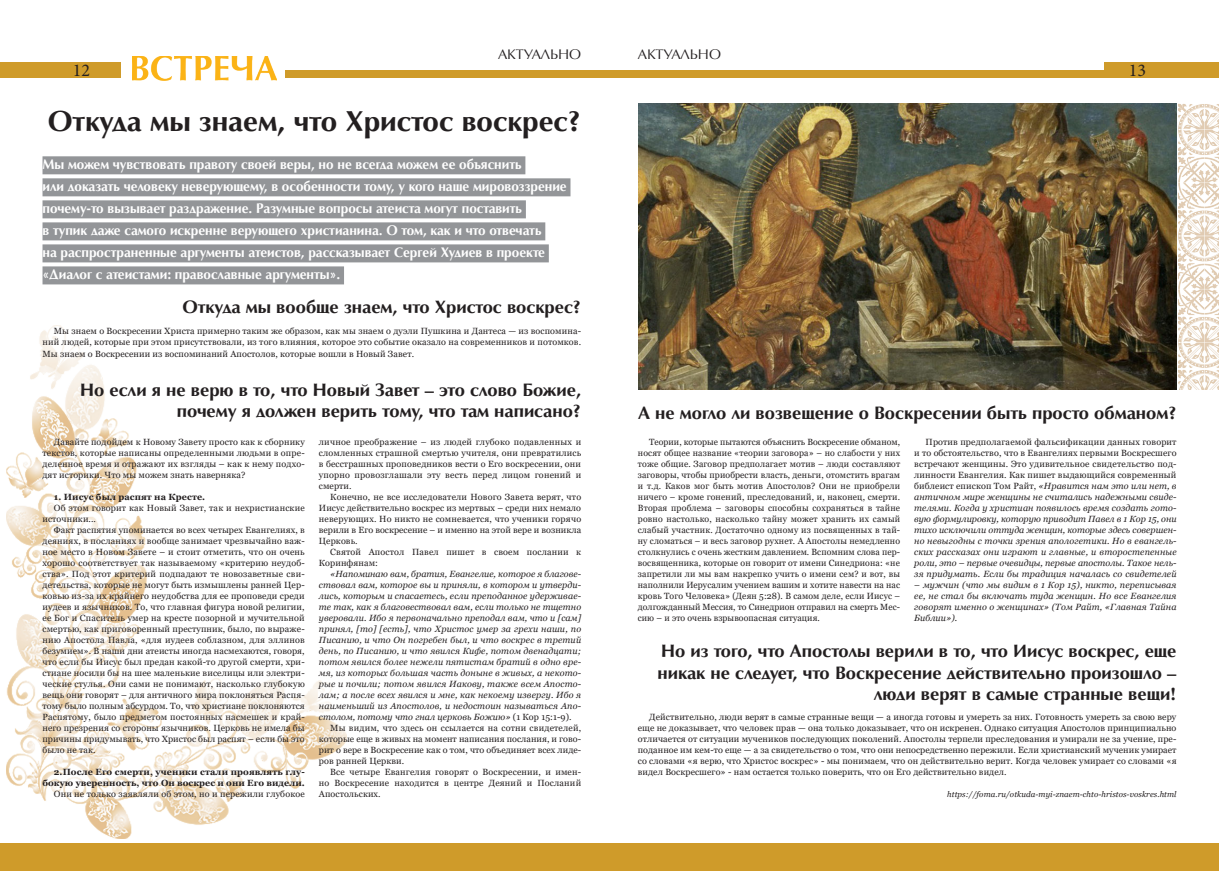
<style>
.page{position:relative;width:1219px;height:871px;background:#fff}
.page>*{position:absolute;margin:0;border:0;box-sizing:border-box;transform-origin:0 0}
.ЗАГОЛОВОК_БОЛЬШОЙ{font:700 29px "AG Opus High Resolution";color:#231f20}
.pfu{font:700 18px/21.6px "AG Opus High Resolution";color:#231f20;text-align:right}
.t1{font:18px "Minion Pro";color:#231f20}
.ЛИД2{font:700 14px/22px "AG Opus High Resolution";color:#fff}
.РУБРИКА{font:14px "AG Opus High Resolution";color:#231f20}
.без_висячих_строк{font:9px/11px "Georgia";letter-spacing:.01em;color:#231f20;text-align:justify}
.без_висячих_строк-2{font:italic 9px/11px "Georgia";letter-spacing:.02em;color:#231f20;text-align:justify}
.без_висячих_строк-3{font:700 9px/11px "Georgia";letter-spacing:.01em;color:#231f20;text-align:right}
.ПОДПИСЬ_ТЕКСТА{font:italic 8px "Georgia";letter-spacing:.01em;color:#231f20}
.s1{font-style:normal}
</style>
<div class="page">
<div style="left:0;top:62px;width:120px;height:16px;background:#cf9b2a"></div>
<div style="left:1104px;top:62px;width:115px;height:16px;background:#cf9b2a"></div>
<div style="left:285px;top:70px;width:324px;height:8px;background:#cf9b2a"></div>
<div style="left:609px;top:70px;width:610px;height:8px;background:#cf9b2a"></div>
<div style="left:0;top:843px;width:1219px;height:27px;background:#cf9b2a"></div>
<img style="left:132px;top:56px;width:145px;height:25px">
<img style="left:638px;top:103px;width:581px;height:286px">
<img style="left:7px;top:326px;width:340px;height:512px">
<div style="left:43px;top:156px;width:482px;height:18px;background:#939598"></div>
<div style="left:43px;top:178px;width:527px;height:18px;background:#939598"></div>
<div style="left:43px;top:200px;width:483px;height:18px;background:#939598"></div>
<div style="left:43px;top:222px;width:502px;height:18px;background:#939598"></div>
<div style="left:43px;top:244px;width:506px;height:18px;background:#939598"></div>
<div style="left:43px;top:266px;width:301px;height:18px;background:#939598"></div>
<p class="РУБРИКА" style="left:498px;top:46px;width:85px">АКТУАЛЬНО</p>
<p class="РУБРИКА" style="left:638px;top:46px;width:85px">АКТУАЛЬНО</p>
<h2 class="t1" style="left:73px;top:58px;width:19px">12</h2>
<h2 class="t1" style="left:1129px;top:58px;width:19px">13</h2>
<p class="ЗАГОЛОВОК_БОЛЬШОЙ" style="left:48px;top:104px;width:535px">Откуда мы знаем, что Христос воскрес?</p>
<p class="ЛИД2" style="left:43px;top:153px;width:481px">Мы можем чувствовать правоту своей веры, но не всегда можем ее объяснить</p>
<p class="ЛИД2" style="left:43px;top:175px;width:526px">или доказать человеку неверующему, в особенности тому, у кого наше мировоззрение почему-то вызывает раздражение. Разумные вопросы атеиста могут поставить</p>
<p class="ЛИД2" style="left:43px;top:219px;width:504px">в тупик даже самого искренне верующего христианина. О том, как и что отвечать на распространенные аргументы атеистов, рассказывает Сергей Худиев в проекте «Диалог с атеистами: православные аргументы».</p>
<p class="pfu" style="left:182px;top:296px;width:400px">Откуда мы вообще знаем, что Христос воскрес?</p>
<p class="без_висячих_строк" style="left:43px;top:326px;width:540px;text-indent:11px">Мы знаем о Воскресении Христа примерно таким же образом, как мы знаем о дуэли Пушкина и Дантеса — из воспомина&shy;ний людей, которые при этом присутствовали, из того влияния, которое это событие оказало на современников и потомков.<br>Мы знаем о Воскресении из воспоминаний Апостолов, которые вошли в Новый Завет.</p>
<p class="pfu" style="left:80px;top:379px;width:502px">Но если я не верю в то, что Новый Завет – это слово Божие, почему я должен верить тому, что там написано?</p>
<p class="без_висячих_строк" style="left:43px;top:436px;width:264px;text-indent:11px">Давайте подойдем к Новому Завету просто как к сборнику текстов, которые написаны определенными людьми в опре&shy;деленное время и отражают их взгляды – как к нему подхо&shy;дят историки. Что мы можем знать наверняка?</p>
<p class="без_висячих_строк-3" style="left:54px;top:491px;width:153px">1. Иисус был распят на Кресте.</p>
<p class="без_висячих_строк" style="left:43px;top:502px;width:264px;text-indent:11px">Об этом говорит как Новый Завет, так и нехристианские источники...</p>
<p class="без_висячих_строк" style="left:43px;top:524px;width:264px;text-indent:11px">Факт распятия упоминается во всех четырех Евангелиях, в деяниях, в посланиях и вообще занимает чрезвычайно важ&shy;ное место в Новом Завете – и стоит отметить, что он очень хорошо соответствует так называемому «критерию неудоб&shy;ства». Под этот критерий подпадают те новозаветные сви&shy;детельства, которые не могут быть измышлены ранней Цер&shy;ковью из-за их крайнего неудобства для ее проповеди среди иудеев и язычников. То, что главная фигура новой религии, ее Бог и Спаситель умер на кресте позорной и мучительной смертью, как приговоренный преступник, было, по выраже&shy;нию Апостола Павла, «для иудеев соблазном, для эллинов безумием». В наши дни атеисты иногда насмехаются, говоря, что если бы Иисус был предан какой-то другой смерти, хри&shy;стиане носили бы на шее маленькие виселицы или электри&shy;ческие стулья. Они сами не понимают, насколько глубокую вещь они говорят – для античного мира поклоняться Распя&shy;тому было полным абсурдом. То, что христиане поклоняются Распятому, было предметом постоянных насмешек и край&shy;него презрения со стороны язычников. Церковь не имела бы причины придумывать, что Христос был распят – если бы это было не так.</p>
<p class="без_висячих_строк-3" style="left:43px;top:766px;width:264px">2.После Его смерти, ученики стали проявлять глу&shy;бокую уверенность, что Он воскрес и они Его видели.</p>
<p class="без_висячих_строк" style="left:54px;top:788px;width:252px">Они не только заявляли об этом, но и пережили глубокое</p>
<p class="без_висячих_строк" style="left:319px;top:436px;width:264px">личное преображение – из людей глубоко подавленных и сломленных страшной смертью учителя, они превратились в бесстрашных проповедников вести о Его воскресении, они упорно провозглашали эту весть перед лицом гонений и смерти.</p>
<p class="без_висячих_строк" style="left:319px;top:491px;width:264px;text-indent:11px">Конечно, не все исследователи Нового Завета верят, что Иисус действительно воскрес из мертвых – среди них немало неверующих. Но никто не сомневается, что ученики горячо верили в Его воскресение – и именно на этой вере и возникла Церковь.</p>
<p class="без_висячих_строк" style="left:319px;top:546px;width:264px;text-indent:11px">Святой Апостол Павел пишет в своем послании к<br>Коринфянам:</p>
<p class="без_висячих_строк-2" style="left:319px;top:568px;width:264px;text-indent:11px">«Напоминаю вам, братия, Евангелие, которое я благове&shy;ствовал вам, которое вы и приняли, в котором и утверди&shy;лись, которым и спасаетесь, если преподанное удерживае&shy;те так, как я благовествовал вам, если только не тщетно уверовали. Ибо я первоначально преподал вам, что и [сам] принял, [то] [есть], что Христос умер за грехи наши, по Писанию, и что Он погребен был, и что воскрес в третий день, по Писанию, и что явился Кифе, потом двенадцати; потом явился более нежели пятистам братий в одно вре&shy;мя, из которых большая часть доныне в живых, а некото&shy;рые и почили; потом явился Иакову, также всем Апосто&shy;лам; а после всех явился и мне, как некоему извергу. Ибо я наименьший из Апостолов, и недостоин называться Апо&shy;столом, потому что гнал церковь Божию» <span class="s1">(1 Кор 15:1-9).</span></p>
<p class="без_висячих_строк" style="left:319px;top:722px;width:264px;text-indent:11px">Мы видим, что здесь он ссылается на сотни свидетелей, которые еще в живых на момент написания послания, и гово&shy;рит о вере в Воскресение как о том, что объединяет всех лиде&shy;ров ранней Церкви.</p>
<p class="без_висячих_строк" style="left:319px;top:766px;width:264px;text-indent:11px">Все четыре Евангелия говорят о Воскресении, и имен&shy;но Воскресение находится в центре Деяний и Посланий Апостольских.</p>
<p class="pfu" style="left:638px;top:402px;width:540px">А не могло ли возвещение о Воскресении быть просто обманом?</p>
<p class="без_висячих_строк" style="left:638px;top:436px;width:264px;text-indent:11px">Теории, которые пытаются объяснить Воскресение обманом, носят общее название «теории заговора» – но слабости у них тоже общие. Заговор предполагает мотив – люди составляют заговоры, чтобы приобрести власть, деньги, отомстить врагам и т.д. Каков мог быть мотив Апостолов? Они не приобрели ничего – кроме гонений, преследований, и, наконец, смерти.<br>Вторая проблема – заговоры способны сохраняться в тайне ровно настолько, насколько тайну может хранить их самый слабый участник. Достаточно одному из посвященных в тай&shy;ну сломаться – и весь заговор рухнет. А Апостолы немедленно столкнулись с очень жестким давлением. Вспомним слова пер&shy;восвященника, которые он говорит от имени Синедриона: «не запретили ли мы вам накрепко учить о имени сем? и вот, вы наполнили Иерусалим учением вашим и хотите навести на нас кровь Того Человека» (Деян 5:28). В самом деле, если Иисус – долгожданный Мессия, то Синедрион отправил на смерть Мес&shy;сию – и это очень взрывоопасная ситуация.</p>
<p class="без_висячих_строк-2" style="left:914px;top:436px;width:264px;text-indent:11px"><span class="s1">Против предполагаемой фальсификации данных говорит и то обстоятельство, что в Евангелиях первыми Воскресшего встречают женщины. Это удивительное свидетельство под&shy;линности Евангелия. Как пишет выдающийся современный библеист епископ Том Райт,</span> «Нравится нам это или нет, в античном мире женщины не считались надежными свиде&shy;телями. Когда у христиан появилось время создать гото&shy;вую формулировку, которую приводит Павел в 1 Кор 15, они тихо исключили оттуда женщин, которые здесь совершен&shy;но невыгодны с точки зрения апологетики. Но в евангель&shy;ских рассказах они играют и главные, и второстепенные роли, это – первые очевидцы, первые апостолы. Такое нель&shy;зя придумать. Если бы традиция началась со свидетелей</p>
<p class="без_висячих_строк-2" style="left:914px;top:579px;width:264px">– мужчин (что мы видим в 1 Кор 15), никто, переписывая ее, не стал бы включать туда женщин. Но все Евангелия говорят именно о женщинах» (Том Райт, «Главная Тайна Библии»).</p>
<p class="pfu" style="left:658px;top:640px;width:520px">Но из того, что Апостолы верили в то, что Иисус воскрес, еще никак не следует, что Воскресение действительно произошло – люди верят в самые странные вещи!</p>
<p class="без_висячих_строк" style="left:638px;top:711px;width:540px;text-indent:11px">Действительно, люди верят в самые странные вещи — а иногда готовы и умереть за них. Готовность умереть за свою веру еще не доказывает, что человек прав — она только доказывает, что он искренен. Однако ситуация Апостолов принципиально отличается от ситуации мучеников последующих поколений. Апостолы терпели преследования и умирали не за учение, пре&shy;поданное им кем-то еще — а за свидетельство о том, что они непосредственно пережили. Если христианский мученик умирает со словами «я верю, что Христос воскрес» - мы понимаем, что он действительно верит. Когда человек умирает со словами «я видел Воскресшего» - нам остается только поверить, что он Его действительно видел.</p>
<p class="ПОДПИСЬ_ТЕКСТА" style="left:947px;top:788px;width:231px">https://foma.ru/otkuda-myi-znaem-chto-hristos-voskres.html</p>
</div>
